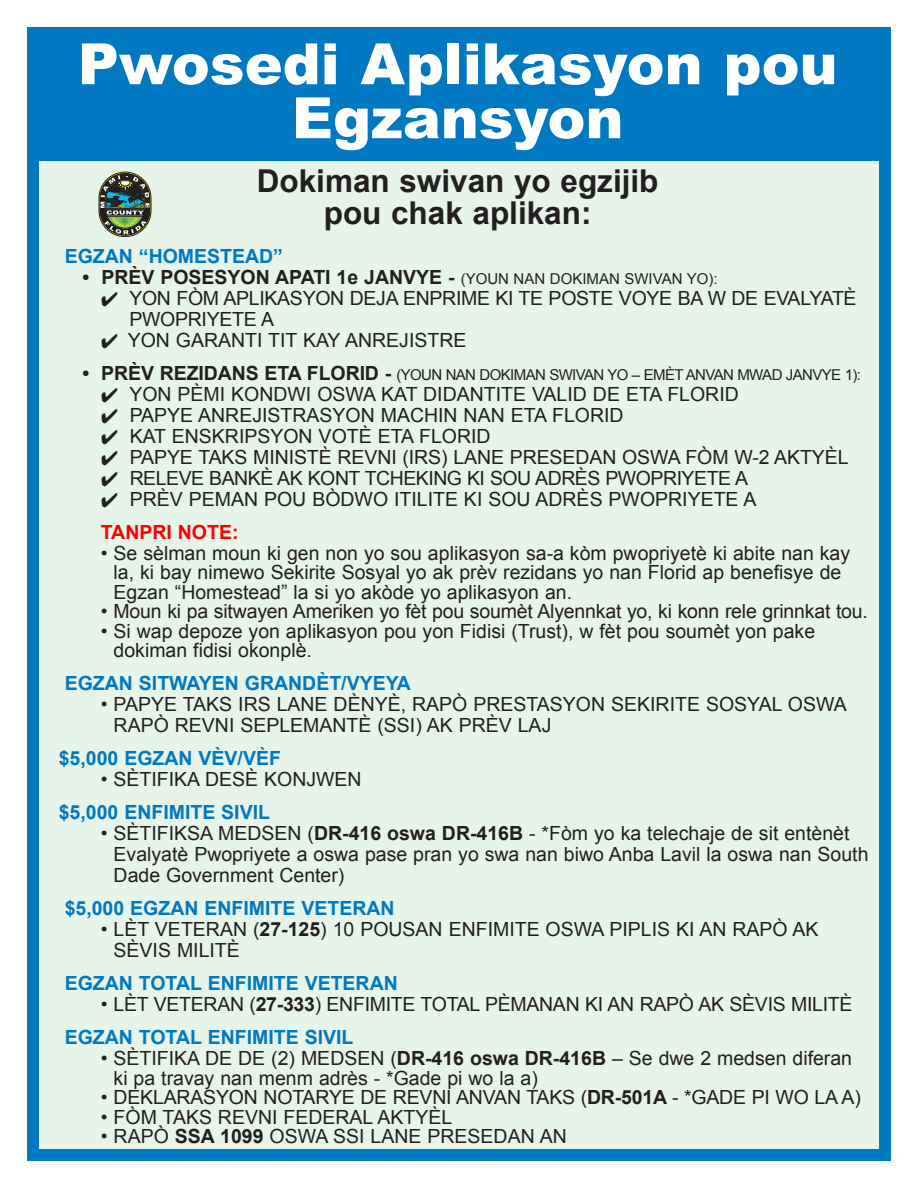
<style>
.page{position:relative;width:918px;height:1188px;background:#fff}
.page>*{position:absolute;margin:0;border:0;box-sizing:border-box;transform-origin:0 0}
.t1{font:900 57px/54px "Arial";color:#fff;text-align:center}
.t2{font:700 31.5px "Arial";color:#231f20}
.t3{font:19.5px/21px "Arial";color:#231f20}
.t4{font:700 19.5px "Arial";color:#0079c2}
.t5{font:700 19.5px "Arial";color:#231f20}
.t6{font:19.5px "Arial";letter-spacing:-.025em;color:#231f20}
.t7{font:700 19.5px "Arial";color:#f00}
.t8{font:15px "Arial";letter-spacing:-.04em;color:#231f20}
.s1{font-weight:400;font-size:15px}
.s2{font-weight:700;font-size:19.5px}
.s3{font-weight:700}
</style>
<div class="page">
<div style="left:27px;top:27px;width:864px;height:1134px;background:#e7f4e9;border:12px solid #0079c2"></div>
<div style="left:37px;top:27px;width:844px;height:133px;background:#0079c2"></div>
<svg style="left:100px;top:173px;width:50px;height:63px;background:#5f705f"></svg>
<p class="t1" style="left:78px;top:35px;width:761px">Pwosedi Aplikasyon pou<br>Egzansyon</p>
<p class="t2" style="left:257px;top:160px;width:403px">Dokiman swivan yo egzijib</p>
<p class="t2" style="left:324px;top:192px;width:269px">pou chak aplikan:</p>
<p class="t4" style="left:65px;top:243px;width:220px">EGZAN “HOMESTEAD”</p>
<p class="t5" style="left:83px;top:264px;width:637px">• PRÈV POSESYON APATI 1e JANVYE - <span class="s1">(YOUN NAN DOKIMAN SWIVAN YO):</span></p>
<p class="t3" style="left:129px;top:288px;width:729px;text-indent:-29px">✔ YON FÒM APLIKASYON DEJA ENPRIME KI TE POSTE VOYE BA W DE EVALYATÈ<br>PWOPRIYETE A</p>
<p class="t3" style="left:101px;top:330px;width:367px">✔ YON GARANTI TIT KAY ANREJISTRE</p>
<p class="t8" style="left:83px;top:365px;width:780px"><span class="s2">• PRÈV REZIDANS ETA FLORID -</span> (YOUN NAN DOKIMAN SWIVAN YO – EMÈT ANVAN MWAD JANVYE 1):</p>
<p class="t3" style="left:101px;top:384px;width:640px">✔ YON PÈMI KONDWI OSWA KAT DIDANTITE VALID DE ETA FLORID</p>
<p class="t3" style="left:101px;top:405px;width:524px">✔ PAPYE ANREJISTRASYON MACHIN NAN ETA FLORID</p>
<p class="t3" style="left:101px;top:426px;width:391px">✔ KAT ENSKRIPSYON VOTÈ ETA FLORID</p>
<p class="t3" style="left:101px;top:447px;width:749px">✔ PAPYE TAKS MINISTÈ REVNI (IRS) LANE PRESEDAN OSWA FÒM W-2 AKTYÈL</p>
<p class="t6" style="left:101px;top:465px;width:649px">✔ RELEVE BANKÈ AK KONT TCHEKING KI SOU ADRÈS PWOPRIYETE A</p>
<p class="t3" style="left:101px;top:489px;width:657px">✔ PRÈV PEMAN POU BÒDWO ITILITE KI SOU ADRÈS PWOPRIYETE A</p>
<p class="t7" style="left:101px;top:519px;width:139px">TANPRI NOTE:</p>
<p class="t3" style="left:114px;top:543px;width:738px;line-height:19.5px;text-indent:-13px">• Se sèlman moun ki gen non yo sou aplikasyon sa-a kòm pwopriyetè ki abite nan kay la, ki bay nimewo Sekirite Sosyal yo ak prèv rezidans yo nan Florid ap benefisye de<br>Egzan “Homestead” la si yo akòde yo aplikasyon an.</p>
<p class="t3" style="left:101px;top:601px;width:769px">• Moun ki pa sitwayen Ameriken yo fèt pou soumèt Alyennkat yo, ki konn rele grinnkat tou.</p>
<p class="t3" style="left:114px;top:621px;width:703px;line-height:19.5px;text-indent:-13px">• Si wap depoze yon aplikasyon pou yon Fidisi (Trust), w fèt pou soumèt yon pake dokiman fidisi okonplè.</p>
<p class="t4" style="left:65px;top:671px;width:348px">EGZAN SITWAYEN GRANDÈT/VYEYA</p>
<p class="t3" style="left:114px;top:694px;width:735px;text-indent:-13px">• PAPYE TAKS IRS LANE DÈNYÈ, RAPÒ PRESTASYON SEKIRITE SOSYAL OSWA<br>RAPÒ REVNI SEPLEMANTÈ (SSI) AK PRÈV LAJ</p>
<p class="t4" style="left:59px;top:746px;width:224px">$5,000 EGZAN VÈV/VÈF</p>
<p class="t3" style="left:101px;top:769px;width:262px">• SÈTIFIKA DESÈ KONJWEN</p>
<p class="t4" style="left:59px;top:800px;width:213px">$5,000 ENFIMITE SIVIL</p>
<p class="t3" style="left:114px;top:823px;width:756px;text-indent:-13px">• SÈTIFIKSA MEDSEN (<span class="s3">DR-416 oswa DR-416B</span> - *Fòm yo ka telechaje de sit entènèt<br>Evalyatè Pwopriyete a oswa pase pran yo swa nan biwo Anba Lavil la oswa nan South<br>Dade Government Center)</p>
<p class="t4" style="left:65px;top:896px;width:331px">$5,000 EGZAN ENFIMITE VETERAN</p>
<p class="t3" style="left:114px;top:919px;width:706px;text-indent:-13px">• LÈT VETERAN (<span class="s3">27-125</span>) 10 POUSAN ENFIMITE OSWA PIPLIS KI AN RAPÒ AK<br>SÈVIS MILITÈ</p>
<p class="t4" style="left:65px;top:971px;width:335px">EGZAN TOTAL ENFIMITE VETERAN</p>
<p class="t3" style="left:101px;top:994px;width:753px">• LÈT VETERAN (<span class="s3">27-333</span>) ENFIMITE TOTAL PÈMANAN KI AN RAPÒ AK SÈVIS MILITÈ</p>
<p class="t4" style="left:65px;top:1025px;width:290px">EGZAN TOTAL ENFIMITE SIVIL</p>
<p class="t3" style="left:114px;top:1049px;width:740px;line-height:19.5px;text-indent:-13px">• SÈTIFIKA DE DE (2) MEDSEN (<span class="s3">DR-416 oswa DR-416B</span> – Se dwe 2 medsen diferan ki pa travay nan menm adrès - *Gade pi wo la a)</p>
<p class="t3" style="left:101px;top:1087px;width:762px">• DEKLARASYON NOTARYE DE REVNI ANVAN TAKS (<span class="s3">DR-501A</span> - *GADE PI WO LA A)</p>
<p class="t3" style="left:101px;top:1107px;width:353px">• FÒM TAKS REVNI FEDERAL AKTYÈL</p>
<p class="t3" style="left:101px;top:1126px;width:467px">• RAPÒ <span class="s3">SSA 1099</span> OSWA SSI LANE PRESEDAN AN</p>
</div>
